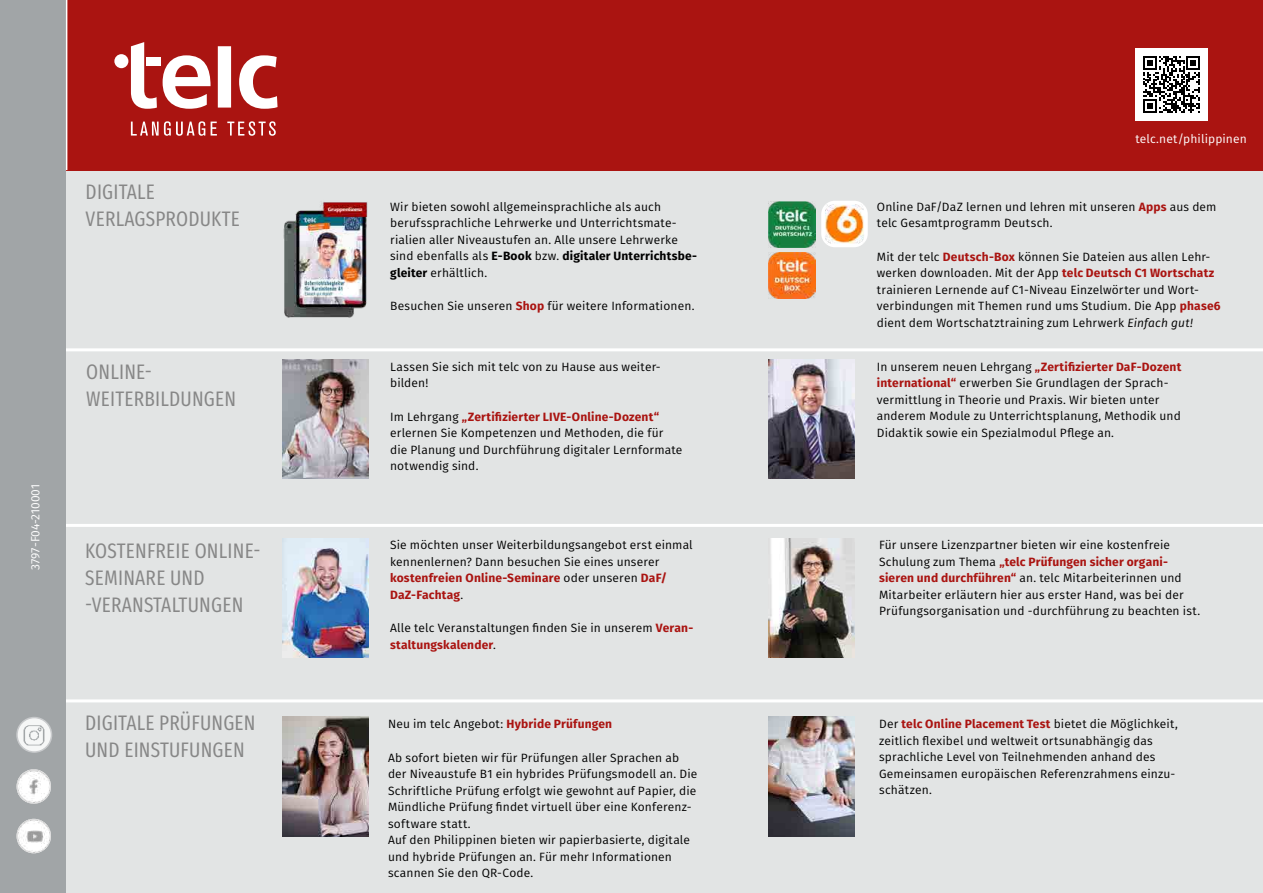
<style>
.page{position:relative;width:1263px;height:893px;background:#fff}
.page>*{position:absolute;margin:0;border:0;box-sizing:border-box;transform-origin:0 0}
.Rubriken{font:21px/27px "Fira Sans Compressed";letter-spacing:.01em;color:#878787}
.Bibliographie{font:12px/16.5px "Fira Sans";letter-spacing:.01em;color:#000}
.Bibliographie-2{font:12px "Fira Sans";letter-spacing:.01em;color:#fff}
.Copy{font:12px "Fira Sans";letter-spacing:-.01em;color:#fff}
.s1{font-weight:700}
.s2{font-weight:700;color:#aa1411}
.s3{font-style:italic}
</style>
<div class="page">
<div style="left:0;top:131px;width:1263px;height:762px;background:#e2e4e4"></div>
<hr style="left:0;top:348px;width:1263px;height:3px;background:#fff">
<hr style="left:0;top:524px;width:1263px;height:3px;background:#fff">
<hr style="left:0;top:699px;width:1263px;height:3px;background:#fff">
<img style="left:283px;top:202px;width:85px;height:116px">
<img style="left:768px;top:359px;width:87px;height:120px">
<img style="left:283px;top:359px;width:86px;height:120px">
<img style="left:283px;top:538px;width:86px;height:120px">
<img style="left:768px;top:717px;width:87px;height:119px">
<img style="left:283px;top:717px;width:86px;height:119px">
<div style="left:66px;top:0;width:1197px;height:170px;background:#aa1411"></div>
<svg style="left:131px;top:121px;width:74px;height:15px"></svg>
<svg style="left:211px;top:122px;width:6px;height:14px"></svg>
<svg style="left:227px;top:121px;width:49px;height:15px"></svg>
<svg style="left:131px;top:42px;width:26px;height:67px"></svg>
<svg style="left:163px;top:55px;width:48px;height:54px"></svg>
<div style="left:218px;top:46px;width:13px;height:62px;background:#fff"></div>
<svg style="left:239px;top:55px;width:39px;height:54px"></svg>
<div style="left:114px;top:54px;width:14px;height:14px;background:#fff;border-radius:50%"></div>
<div style="left:147px;top:57px;width:14px;height:9px;background:#fff"></div>
<div style="left:0;top:0;width:66px;height:893px;background:#a1a5a7"></div>
<hr style="left:66px;top:0;width:1px;height:170px;background:#fff">
<img style="left:17px;top:769px;width:34px;height:35px;border-radius:17px">
<img style="left:17px;top:819px;width:34px;height:34px;border-radius:17px">
<svg style="left:17px;top:717px;width:35px;height:35px"></svg>
<img style="left:23px;top:723px;width:23px;height:23px">
<div style="left:16px;top:717px;width:36px;height:36px;border:2px solid #c8cacc;border-radius:50%"></div>
<div style="left:1135px;top:48px;width:73px;height:73px;background:#fff"></div>
<svg style="left:1143px;top:56px;width:57px;height:57px"></svg>
<img style="left:769px;top:201px;width:46px;height:47px">
<img style="left:769px;top:252px;width:46px;height:47px">
<div style="left:821px;top:201px;width:47px;height:46px;background:#fff;border-radius:14px"></div>
<img style="left:825px;top:204px;width:39px;height:40px">
<img style="left:768px;top:538px;width:87px;height:120px">
<p class="Rubriken" style="left:86px;top:178px;width:156px">DIGITALE<br>VERLAGSPRODUKTE</p>
<p class="Copy" style="left:26px;top:570px;width:87px;rotate:-90deg">3797-F04-210001</p>
<p class="Rubriken" style="left:86px;top:358px;width:151px">ONLINE-<br>WEITERBILDUNGEN</p>
<p class="Rubriken" style="left:85px;top:537px;width:177px">KOSTENFREIE ONLINE-<br>SEMINARE UND -VERANSTALTUNGEN</p>
<p class="Rubriken" style="left:85px;top:709px;width:172px">DIGITALE PRÜFUNGEN<br>UND EINSTUFUNGEN</p>
<p class="Bibliographie" style="left:390px;top:198px;width:308px">Wir bieten sowohl allgemeinsprachliche als auch berufssprachliche Lehrwerke und Unterrichtsmate&shy;rialien aller Niveaustufen an. Alle unsere Lehrwerke sind ebenfalls als <span class="s1">E-Book</span> bzw. <span class="s1">digitaler Unterrichtsbe&shy;gleiter</span> erhältlich.</p>
<p class="Bibliographie" style="left:390px;top:297px;width:306px">Besuchen Sie unseren <span class="s2">Shop</span> für weitere Informationen.</p>
<p class="Bibliographie" style="left:390px;top:358px;width:272px">Lassen Sie sich mit telc von zu Hause aus weiter&shy;bilden!</p>
<p class="Bibliographie" style="left:390px;top:408px;width:294px">Im Lehrgang <span class="s2">„Zertifizierter LIVE-Online-Dozent“ </span>erlernen Sie Kompetenzen und Methoden, die für die Planung und Durchführung digitaler Lernformate notwendig sind.</p>
<p class="Bibliographie" style="left:390px;top:537px;width:304px">Sie möchten unser Weiterbildungsangebot erst einmal kennenlernen? Dann besuchen Sie eines unserer <span class="s2">kostenfreien Online-Seminare</span> oder unseren <span class="s2">DaF/ DaZ-Fachtag</span>.</p>
<p class="Bibliographie" style="left:390px;top:620px;width:305px">Alle telc Veranstaltungen finden Sie in unserem <span class="s2">Veran&shy;staltungskalender</span>.</p>
<p class="Bibliographie" style="left:388px;top:715px;width:226px">Neu im telc Angebot: <span class="s2">Hybride Prüfungen</span></p>
<p class="Bibliographie" style="left:388px;top:749px;width:311px">Ab sofort bieten wir für Prüfungen aller Sprachen ab der Niveaustufe B1 ein hybrides Prüfungsmodell an. Die Schriftliche Prüfung erfolgt wie gewohnt auf Papier, die Mündliche Prüfung findet virtuell über eine Konferenz&shy;software statt.<br>Auf den Philippinen bieten wir papierbasierte, digitale und hybride Prüfungen an. Für mehr Informationen scannen Sie den QR-Code.</p>
<p class="Bibliographie-2" style="left:1135px;top:130px;width:113px">telc.net/philippinen</p>
<p class="Bibliographie" style="left:877px;top:198px;width:341px">Online DaF/DaZ lernen und lehren mit unseren <span class="s2">Apps</span> aus dem telc Gesamtprogramm Deutsch.</p>
<p class="Bibliographie" style="left:877px;top:248px;width:345px">Mit der telc <span class="s2">Deutsch-Box</span> können Sie Dateien aus allen Lehr&shy;werken downloaden. Mit der App <span class="s2">telc Deutsch C1 Wortschatz </span>trainieren Lernende auf C1-Niveau Einzelwörter und Wort&shy;verbindungen mit Themen rund ums Studium. Die App <span class="s2">phase6 </span>dient dem Wortschatztraining zum Lehrwerk <span class="s3">Einfach gut!</span></p>
<p class="Bibliographie" style="left:877px;top:358px;width:306px">In unserem neuen Lehrgang <span class="s2">„Zertifizierter DaF-Dozent international“</span> erwerben Sie Grundlagen der Sprach&shy;vermittlung in Theorie und Praxis. Wir bieten unter anderem Module zu Unterrichtsplanung, Methodik und Didaktik sowie ein Spezialmodul Pflege an.</p>
<p class="Bibliographie" style="left:879px;top:537px;width:323px">Für unsere Lizenzpartner bieten wir eine kostenfreie Schulung zum Thema <span class="s2">„telc Prüfungen sicher organi&shy;sieren und durchführen“</span> an. telc Mitarbeiterinnen und Mitarbeiter erläutern hier aus erster Hand, was bei der Prüfungsorganisation und -durchführung zu beachten ist.</p>
<p class="Bibliographie" style="left:879px;top:715px;width:300px">Der <span class="s2">telc Online Placement Test</span> bietet die Möglichkeit, zeitlich flexibel und weltweit ortsunabhängig das sprachliche Level von Teilnehmenden anhand des Gemeinsamen europäischen Referenzrahmens einzu&shy;schätzen.</p>
</div>
